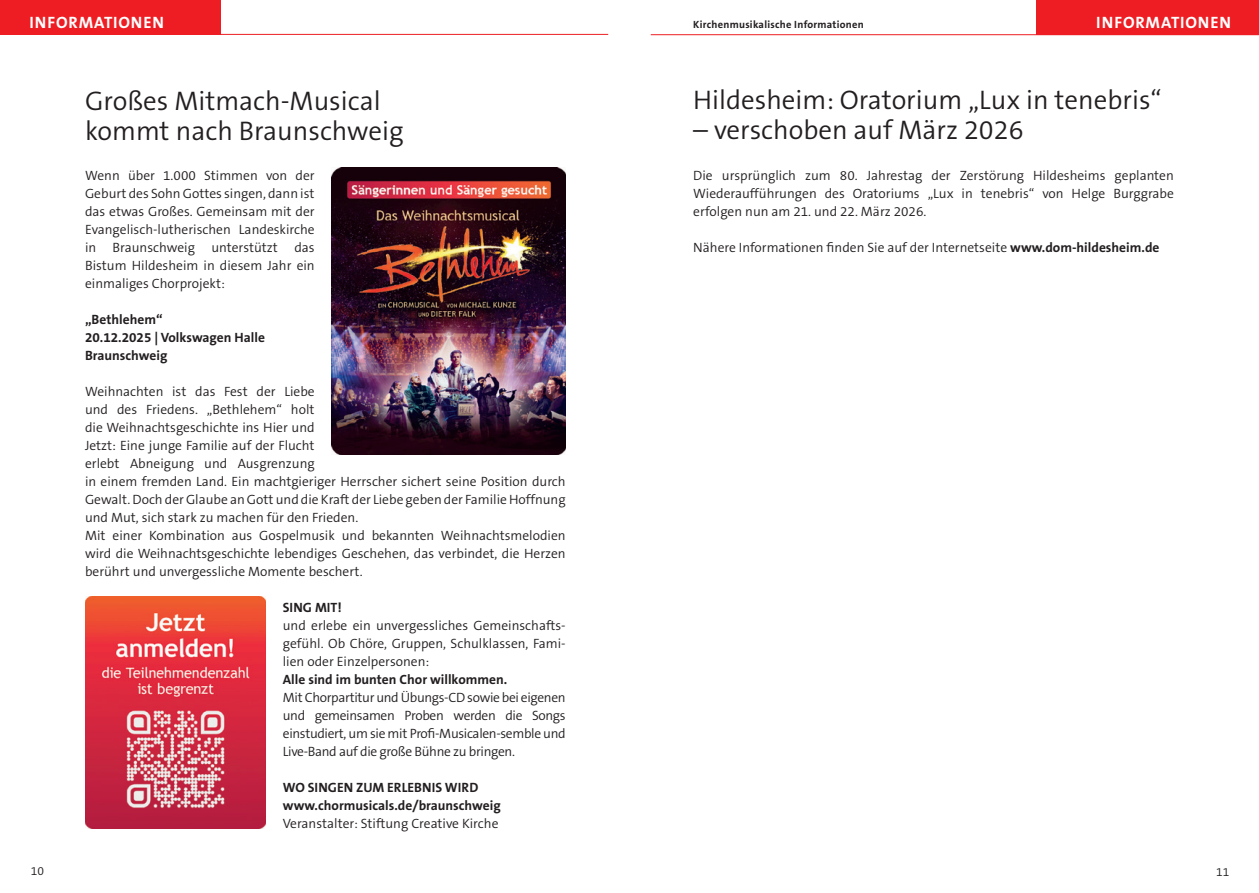
<style>
.page{position:relative;width:1259px;height:893px;background:#fff}
.page>*{position:absolute;margin:0;border:0;box-sizing:border-box;transform-origin:0 0}
.t1{font:300 27px/30px "The Sans B4";color:#231f20}
.t2{font:700 16.5px "The Sans B7";letter-spacing:.05em;color:#fff}
.t3{font:300 13.5px/18px "The Sans B4";color:#231f20;text-align:justify}
.t4{font:700 13.5px/18px "The Sans B7";color:#231f20}
.t5{font:300 12px "The Sans B4";color:#231f20}
.t6{font:700 10.5px "The Sans B7";letter-spacing:.025em;color:#231f20}
.s1{font-family:"The Sans B7";font-weight:700}
</style>
<div class="page">
<hr style="left:0;top:34px;width:608px;height:1px;background:#ee1d23">
<div style="left:0;top:0;width:221px;height:34px;background:#ee1d23"></div>
<div style="left:1036px;top:0;width:223px;height:35px;background:#ee1d23"></div>
<hr style="left:651px;top:34px;width:608px;height:1px;background:#ee1d23">
<img style="left:85px;top:596px;width:181px;height:232px">
<img style="left:332px;top:168px;width:234px;height:286px">
<p class="t2" style="left:29px;top:13px;width:136px">INFORMATIONEN</p>
<p class="t6" style="left:693px;top:19px;width:172px">Kirchenmusikalische Informationen</p>
<p class="t2" style="left:1096px;top:13px;width:136px">INFORMATIONEN</p>
<h1 class="t1" style="left:85px;top:87px;width:320px">Großes Mitmach-Musical kommt nach Braunschweig</h1>
<p class="t3" style="left:85px;top:167px;width:231px">Wenn über 1.000 Stimmen von der Geburt des Sohn Gottes singen, dann ist das etwas Großes. Gemeinsam mit der Evangelisch-lutherischen Landeskirche in Braunschweig unterstützt das Bistum Hildesheim in diesem Jahr ein einmaliges Chorprojekt:</p>
<p class="t4" style="left:85px;top:311px;width:181px">„Bethlehem“<br>20.12.2025 | Volkswagen Halle<br>Braunschweig</p>
<p class="t3" style="left:85px;top:383px;width:482px;text-align:left">Weihnachten ist das Fest der Liebe<br>und des Friedens. „Bethlehem“ holt<br>die Weihnachtsgeschichte ins Hier und<br>Jetzt: Eine junge Familie auf der Flucht<br>erlebt Abneigung und Ausgrenzung<br>in einem fremden Land. Ein machtgieriger Herrscher sichert seine Position durch Gewalt. Doch der Glaube an Gott und die Kraft der Liebe geben der Familie Hoffnung und Mut, sich stark zu machen für den Frieden.<br>Mit einer Kombination aus Gospelmusik und bekannten Weihnachtsmelodien wird die Weihnachtsgeschichte lebendiges Geschehen, das verbindet, die Herzen berührt und unvergessliche Momente beschert.</p>
<p class="t4" style="left:283px;top:599px;width:60px">SING MIT!</p>
<p class="t3" style="left:283px;top:617px;width:284px">und erlebe ein unvergessliches Gemeinschafts&shy;gefühl. Ob Chöre, Gruppen, Schulklassen, Fami&shy;lien oder Einzelpersonen:</p>
<p class="t4" style="left:283px;top:671px;width:226px">Alle sind im bunten Chor willkommen.</p>
<p class="t3" style="left:283px;top:689px;width:284px">Mit Chorpartitur und Übungs-CD sowie bei eigenen und gemeinsamen Proben werden die Songs einstudiert, um sie mit Profi-Musicalen-semble und Live-Band auf die große Bühne zu bringen.</p>
<p class="t4" style="left:283px;top:779px;width:219px">WO SINGEN ZUM ERLEBNIS WIRD www.chormusicals.de/braunschweig</p>
<p class="t3" style="left:283px;top:815px;width:217px">Veranstalter: Stiftung Creative Kirche</p>
<h1 class="t1" style="left:693px;top:86px;width:470px">Hildesheim: Oratorium „Lux in tenebris“</h1>
<h1 class="t1" style="left:693px;top:116px;width:332px">– verschoben auf März 2026</h1>
<p class="t3" style="left:693px;top:167px;width:482px">Die ursprünglich zum 80. Jahrestag der Zerstörung Hildesheims geplanten Wiederaufführungen des Oratoriums „Lux in tenebris“ von Helge Burggrabe erfolgen nun am 21. und 22. März 2026.</p>
<p class="t3" style="left:693px;top:239px;width:468px">Nähere Informationen finden Sie auf der Internetseite <span class="s1">www.dom-hildesheim.de</span></p>
<p class="t5" style="left:31px;top:864px;width:15px">10</p>
<p class="t5" style="left:1216px;top:865px;width:15px">11</p>
</div>
